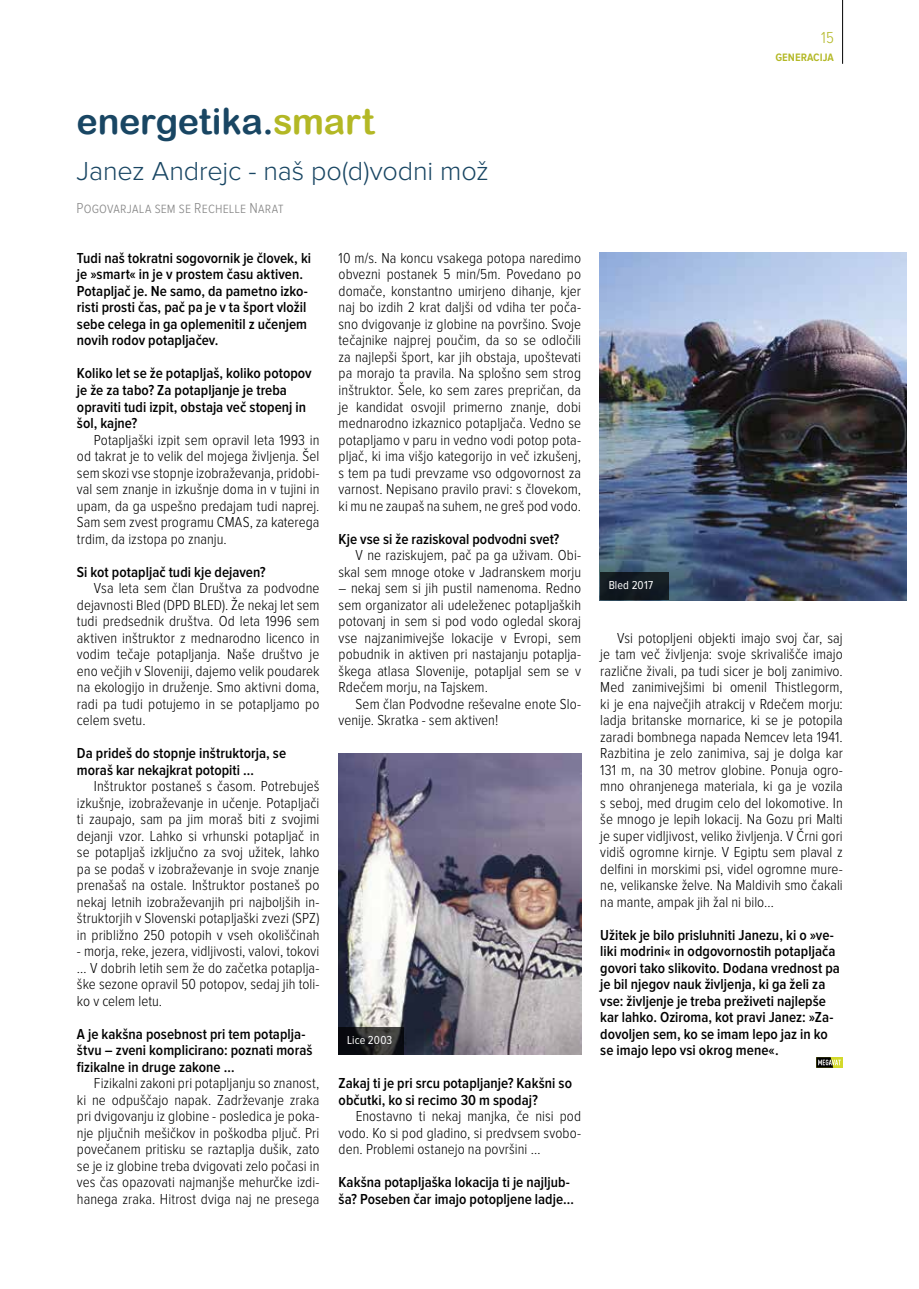
<style>
.page{position:relative;width:919px;height:1289px;background:#fff}
.page>*{position:absolute;margin:0;border:0;box-sizing:border-box;transform-origin:0 0}
.t1{font:36px "Arial Rounded MT Bold";letter-spacing:-.01em;color:#194663}
.t2{font:300 27px "Proxima Nova";letter-spacing:-.005em;color:#194663}
.t3{font:300 16.5px "Proxima Nova Cond";color:#b3b825}
.t4{font:300 15px/16.5px "Proxima Nova Cond";letter-spacing:.005em;color:#000;text-align:justify}
.t5{font:600 15px/16.5px "Proxima Nova Cond";color:#000}
.t6{font:300 15px "Proxima Nova Cond";letter-spacing:.01em;color:#878787}
.t7{font:600 13.5px "Proxima Nova Cond";color:#b3b825}
.t8{font:12px "Proxima Nova Cond";letter-spacing:.015em;color:#fff}
.s1{color:#b3b825}
</style>
<div class="page">
<hr style="left:842px;top:0;width:1px;height:64px;background:#000">
<img style="left:600px;top:252px;width:306px;height:348px">
<div style="left:600px;top:572px;width:68px;height:28px;background:#121a22"></div>
<svg style="left:840px;top:1057px;width:2px;height:10px"></svg>
<svg style="left:816px;top:1057px;width:24px;height:10px"></svg>
<img style="left:338px;top:753px;width:243px;height:301px">
<svg style="left:338px;top:1027px;width:66px;height:27px;background:#232325"></svg>
<p class="t3" style="left:821px;top:30px;width:14px">15</p>
<p class="t7" style="left:775px;top:51px;width:60px">generacija</p>
<h1 class="t1" style="left:77px;top:100px;width:299px">energetika.<span class="s1">smart</span></h1>
<h2 class="t2" style="left:77px;top:159px;width:414px">Janez Andrejc - naš po(d)vodni mož</h2>
<p class="t6" style="left:77px;top:201px;width:208px">Pogovarjala sem se Rechelle Narat</p>
<p class="t5" style="left:77px;top:250px;width:236px">Tudi naš tokratni sogovornik je človek, ki je »smart« in je v prostem času aktiven.<br>Potapljač je. Ne samo, da pametno izko&shy;risti prosti čas, pač pa je v ta šport vložil sebe celega in ga oplemenitil z učenjem novih rodov potapljačev.</p>
<p class="t5" style="left:77px;top:366px;width:236px">Koliko let se že potapljaš, koliko potopov je že za tabo? Za potapljanje je treba opraviti tudi izpit, obstaja več stopenj in šol, kajne?</p>
<p class="t4" style="left:77px;top:432px;width:244px;text-indent:17px">Potapljaški izpit sem opravil leta 1993 in od takrat je to velik del mojega življenja. Šel sem skozi vse stopnje izobraževanja, pridobi&shy;val sem znanje in izkušnje doma in v tujini in upam, da ga uspešno predajam tudi naprej.<br>Sam sem zvest programu CMAS, za katerega trdim, da izstopa po znanju.</p>
<p class="t5" style="left:77px;top:564px;width:190px">Si kot potapljač tudi kje dejaven?</p>
<p class="t4" style="left:77px;top:580px;width:244px;text-indent:17px">Vsa leta sem član Društva za podvodne dejavnosti Bled (DPD BLED). Že nekaj let sem tudi predsednik društva. Od leta 1996 sem aktiven inštruktor z mednarodno licenco in vodim tečaje potapljanja. Naše društvo je eno večjih v Sloveniji, dajemo velik poudarek na ekologijo in druženje. Smo aktivni doma, radi pa tudi potujemo in se potapljamo po celem svetu.</p>
<p class="t5" style="left:77px;top:745px;width:211px">Da prideš do stopnje inštruktorja, se moraš kar nekajkrat potopiti …</p>
<p class="t4" style="left:77px;top:778px;width:244px;text-indent:17px">Inštruktor postaneš s časom. Potrebuješ izkušnje, izobraževanje in učenje. Potapljači ti zaupajo, sam pa jim moraš biti z svojimi dejanji vzor. Lahko si vrhunski potapljač in se potapljaš izključno za svoj užitek, lahko pa se podaš v izobraževanje in svoje znanje prenašaš na ostale. Inštruktor postaneš po nekaj letnih izobraževanjih pri najboljših in&shy;štruktorjih v Slovenski potapljaški zvezi (SPZ) in približno 250 potopih v vseh okoliščinah</p>
<p class="t4" style="left:77px;top:943px;width:244px">- morja, reke, jezera, vidljivosti, valovi, tokovi … V dobrih letih sem že do začetka potaplja&shy;ške sezone opravil 50 potopov, sedaj jih toli&shy;ko v celem letu.</p>
<p class="t5" style="left:77px;top:1026px;width:237px">A je kakšna posebnost pri tem potaplja&shy;štvu – zveni komplicirano: poznati moraš fizikalne in druge zakone …</p>
<p class="t4" style="left:77px;top:1075px;width:244px;text-indent:17px">Fizikalni zakoni pri potapljanju so znanost, ki ne odpuščajo napak. Zadrževanje zraka pri dvigovanju iz globine - posledica je poka&shy;nje pljučnih mešičkov in poškodba pljuč. Pri povečanem pritisku se raztaplja dušik, zato se je iz globine treba dvigovati zelo počasi in ves čas opazovati najmanjše mehurčke izdi&shy;hanega zraka. Hitrost dviga naj ne presega</p>
<p class="t4" style="left:338px;top:250px;width:244px">10 m/s. Na koncu vsakega potopa naredimo obvezni postanek 5 min/5m. Povedano po domače, konstantno umirjeno dihanje, kjer naj bo izdih 2 krat daljši od vdiha ter poča&shy;sno dvigovanje iz globine na površino. Svoje tečajnike najprej poučim, da so se odločili za najlepši šport, kar jih obstaja, upoštevati pa morajo ta pravila. Na splošno sem strog inštruktor. Šele, ko sem zares prepričan, da je kandidat osvojil primerno znanje, dobi mednarodno izkaznico potapljača. Vedno se potapljamo v paru in vedno vodi potop pota&shy;pljač, ki ima višjo kategorijo in več izkušenj, s tem pa tudi prevzame vso odgovornost za varnost. Nepisano pravilo pravi: s človekom, ki mu ne zaupaš na suhem, ne greš pod vodo.</p>
<p class="t5" style="left:338px;top:531px;width:222px">Kje vse si že raziskoval podvodni svet?</p>
<p class="t4" style="left:338px;top:547px;width:244px;text-align:right">V ne raziskujem, pač pa ga uživam. Obi&shy;skal sem mnoge otoke v Jadranskem morju</p>
<p class="t4" style="left:338px;top:580px;width:245px">– nekaj sem si jih pustil namenoma. Redno sem organizator ali udeleženec potapljaških potovanj in sem si pod vodo ogledal skoraj vse najzanimivejše lokacije v Evropi, sem pobudnik in aktiven pri nastajanju potaplja&shy;škega atlasa Slovenije, potapljal sem se v Rdečem morju, na Tajskem.</p>
<p class="t4" style="left:338px;top:696px;width:244px;text-indent:17px">Sem član Podvodne reševalne enote Slo&shy;venije. Skratka - sem aktiven!</p>
<p class="t8" style="left:347px;top:1034px;width:47px">Lice 2003</p>
<p class="t5" style="left:338px;top:1075px;width:235px">Zakaj ti je pri srcu potapljanje? Kakšni so občutki, ko si recimo 30 m spodaj?</p>
<p class="t4" style="left:338px;top:1108px;width:244px;text-indent:17px">Enostavno ti nekaj manjka, če nisi pod vodo. Ko si pod gladino, si predvsem svobo&shy;den. Problemi ostanejo na površini …</p>
<p class="t5" style="left:338px;top:1174px;width:237px">Kakšna potapljaška lokacija ti je najljub&shy;ša? Poseben čar imajo potopljene ladje…</p>
<p class="t8" style="left:608px;top:579px;width:46px">Bled 2017</p>
<p class="t4" style="left:600px;top:630px;width:245px;text-indent:17px">Vsi potopljeni objekti imajo svoj čar, saj je tam več življenja: svoje skrivališče imajo različne živali, pa tudi sicer je bolj zanimivo.<br>Med zanimivejšimi bi omenil Thistlegorm, ki je ena največjih atrakcij v Rdečem morju: ladja britanske mornarice, ki se je potopila zaradi bombnega napada Nemcev leta 1941.<br>Razbitina je zelo zanimiva, saj je dolga kar 131 m, na 30 metrov globine. Ponuja ogro&shy;mno ohranjenega materiala, ki ga je vozila s seboj, med drugim celo del lokomotive. In še mnogo je lepih lokacij. Na Gozu pri Malti je super vidljivost, veliko življenja. V Črni gori vidiš ogromne kirnje. V Egiptu sem plaval z delfini in morskimi psi, videl ogromne mure&shy;ne, velikanske želve. Na Maldivih smo čakali na mante, ampak jih žal ni bilo…</p>
<p class="t5" style="left:600px;top:927px;width:241px">Užitek je bilo prisluhniti Janezu, ki o »ve&shy;liki modrini« in odgovornostih potapljača govori tako slikovito. Dodana vrednost pa je bil njegov nauk življenja, ki ga želi za vse: življenje je treba preživeti najlepše kar lahko. Oziroma, kot pravi Janez: »Za&shy;dovoljen sem, ko se imam lepo jaz in ko se imajo lepo vsi okrog mene«.</p>
</div>
